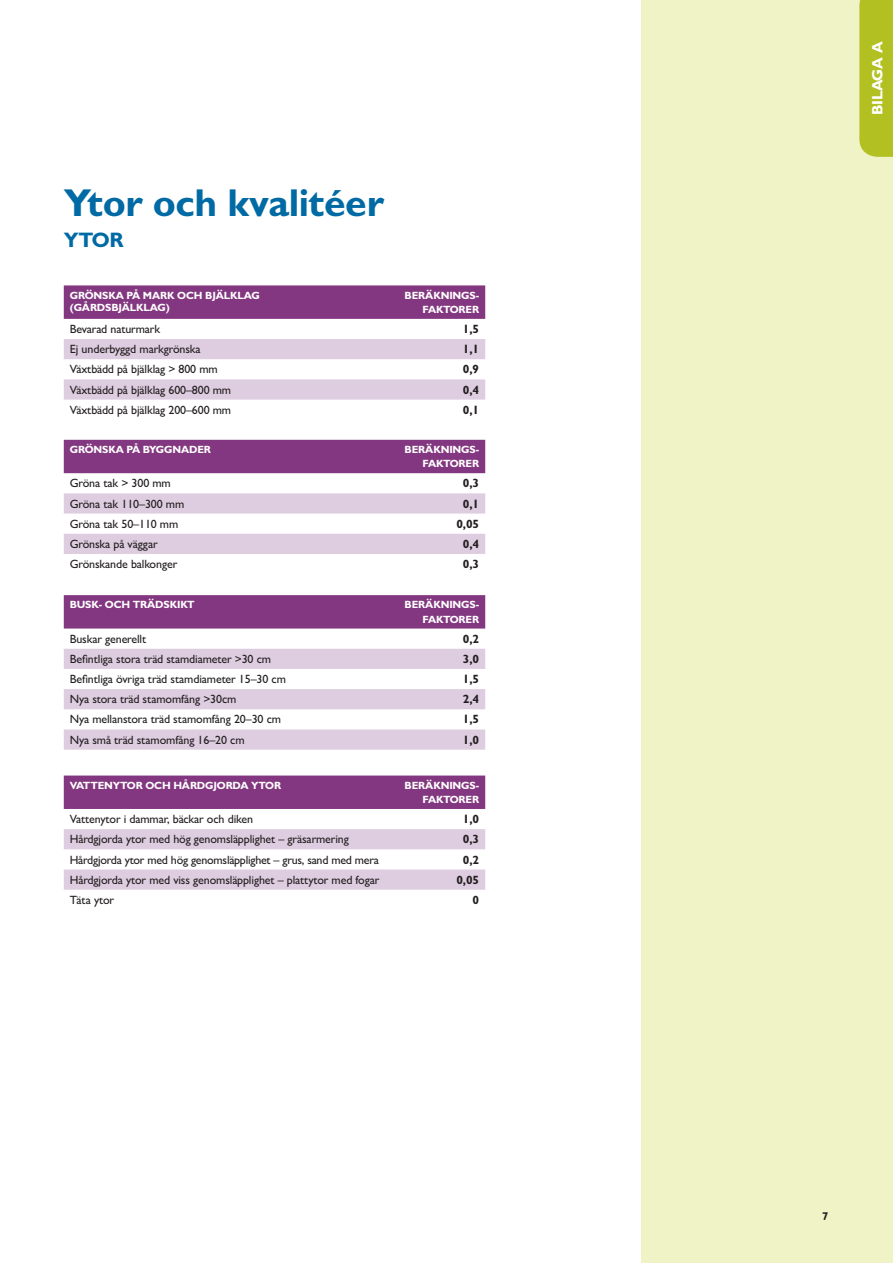
<style>
.page{position:relative;width:893px;height:1263px;background:#fff}
.page>*{position:absolute;margin:0;border:0;box-sizing:border-box;transform-origin:0 0}
.t1{font:700 39px "Gill Sans MT Pro";letter-spacing:-.01em;color:#006aa4}
.t2{font:700 21px "Gill Sans MT Pro";color:#006aa4}
.t3{font:700 15px "Gill Sans MT Pro";letter-spacing:-.015em;color:#fff}
.t4{font:500 12px "Gill Sans MT Pro";letter-spacing:-.01em;color:#231f20}
.t5{font:700 12px "Gill Sans MT Pro";color:#231f20}
.t6{font:700 11.25px "Gill Sans MT Pro";color:#231f20}
.t7{font:700 10.5px/14.2px "Gill Sans MT Pro";letter-spacing:-.015em;color:#fff;text-align:right}
</style>
<div class="page">
<div style="left:641px;top:0;width:252px;height:1263px;background:#f0f3c6"></div>
<div style="left:859px;top:0;width:34px;height:157px;background:#b2c022"></div>
<div style="left:64px;top:285px;width:421px;height:34px;background:#833780"></div>
<svg style="left:64px;top:339px;width:421px;height:61px"></svg>
<div style="left:64px;top:440px;width:421px;height:33px;background:#833780"></div>
<svg style="left:64px;top:493px;width:421px;height:61px"></svg>
<div style="left:64px;top:595px;width:421px;height:33px;background:#833780"></div>
<svg style="left:64px;top:649px;width:421px;height:101px"></svg>
<div style="left:64px;top:775px;width:421px;height:34px;background:#833780"></div>
<svg style="left:64px;top:829px;width:421px;height:61px"></svg>
<h1 class="t1" style="left:64px;top:179px;width:322px">Ytor och kvalitéer</h1>
<h2 class="t2" style="left:64px;top:227px;width:61px">YTOR</h2>
<p class="t7" style="left:70px;top:289px;width:192px;line-height:12px;text-align:left">GRÖNSKA PÅ MARK OCH BJÄLKLAG (GÅRDSBJÄLKLAG)</p>
<p class="t7" style="left:405px;top:288px;width:76px">BERÄKNINGS-<br>FAKTORER</p>
<p class="t4" style="left:70px;top:322px;width:92px">Bevarad naturmark</p>
<p class="t5" style="left:463px;top:322px;width:18px">1,5</p>
<p class="t4" style="left:70px;top:342px;width:132px">Ej underbyggd markgrönska</p>
<p class="t5" style="left:463px;top:342px;width:18px">1,1</p>
<p class="t4" style="left:70px;top:362px;width:150px">Växtbädd på bjälklag &gt; 800 mm</p>
<p class="t5" style="left:463px;top:362px;width:18px">0,9</p>
<p class="t4" style="left:70px;top:382px;width:163px">Växtbädd på bjälklag 600–800 mm</p>
<p class="t5" style="left:463px;top:382px;width:18px">0,4</p>
<p class="t4" style="left:70px;top:403px;width:163px">Växtbädd på bjälklag 200–600 mm</p>
<p class="t5" style="left:463px;top:402px;width:18px">0,1</p>
<p class="t7" style="left:70px;top:442px;width:143px">GRÖNSKA PÅ BYGGNADER</p>
<p class="t7" style="left:405px;top:442px;width:76px">BERÄKNINGS-<br>FAKTORER</p>
<p class="t4" style="left:70px;top:476px;width:103px">Gröna tak &gt; 300 mm</p>
<p class="t5" style="left:463px;top:476px;width:18px">0,3</p>
<p class="t4" style="left:70px;top:496px;width:116px">Gröna tak 110–300 mm</p>
<p class="t5" style="left:463px;top:496px;width:18px">0,1</p>
<p class="t4" style="left:70px;top:517px;width:110px">Gröna tak 50–110 mm</p>
<p class="t5" style="left:456px;top:516px;width:24px">0,05</p>
<p class="t4" style="left:70px;top:537px;width:89px">Grönska på väggar</p>
<p class="t5" style="left:463px;top:536px;width:18px">0,4</p>
<p class="t4" style="left:70px;top:557px;width:109px">Grönskande balkonger</p>
<p class="t5" style="left:463px;top:557px;width:18px">0,3</p>
<p class="t7" style="left:70px;top:597px;width:127px">BUSK- OCH TRÄDSKIKT</p>
<p class="t7" style="left:405px;top:597px;width:76px">BERÄKNINGS-<br>FAKTORER</p>
<p class="t4" style="left:70px;top:631px;width:78px">Buskar generellt</p>
<p class="t5" style="left:463px;top:631px;width:18px">0,2</p>
<p class="t4" style="left:70px;top:652px;width:203px">Befintliga stora träd stamdiameter &gt;30 cm</p>
<p class="t5" style="left:463px;top:651px;width:18px">3,0</p>
<p class="t4" style="left:70px;top:672px;width:218px">Befintliga övriga träd stamdiameter 15–30 cm</p>
<p class="t5" style="left:463px;top:672px;width:18px">1,5</p>
<p class="t4" style="left:70px;top:692px;width:168px">Nya stora träd stamomfång &gt;30cm</p>
<p class="t5" style="left:463px;top:692px;width:18px">2,4</p>
<p class="t4" style="left:70px;top:712px;width:213px">Nya mellanstora träd stamomfång 20–30 cm</p>
<p class="t5" style="left:463px;top:712px;width:18px">1,5</p>
<p class="t4" style="left:70px;top:732px;width:176px">Nya små träd stamomfång 16–20 cm</p>
<p class="t5" style="left:463px;top:732px;width:18px">1,0</p>
<p class="t7" style="left:70px;top:778px;width:213px">VATTENYTOR OCH HÅRDGJORDA YTOR</p>
<p class="t7" style="left:405px;top:778px;width:76px">BERÄKNINGS-<br>FAKTORER</p>
<p class="t4" style="left:70px;top:812px;width:185px">Vattenytor i dammar, bäckar och diken</p>
<p class="t5" style="left:463px;top:812px;width:18px">1,0</p>
<p class="t4" style="left:70px;top:832px;width:281px">Hårdgjorda ytor med hög genomsläpplighet – gräsarmering</p>
<p class="t5" style="left:463px;top:832px;width:18px">0,3</p>
<p class="t4" style="left:70px;top:852px;width:311px">Hårdgjorda ytor med hög genomsläpplighet – grus, sand med mera</p>
<p class="t5" style="left:463px;top:852px;width:18px">0,2</p>
<p class="t4" style="left:70px;top:872px;width:311px">Hårdgjorda ytor med viss genomsläpplighet – plattytor med fogar</p>
<p class="t5" style="left:456px;top:872px;width:24px">0,05</p>
<p class="t4" style="left:70px;top:893px;width:46px">Täta ytor</p>
<p class="t5" style="left:473px;top:892px;width:8px">0</p>
<p class="t3" style="left:868px;top:115px;width:75px;rotate:-90deg">BILAGA A</p>
<p class="t6" style="left:822px;top:1209px;width:8px">7</p>
</div>
